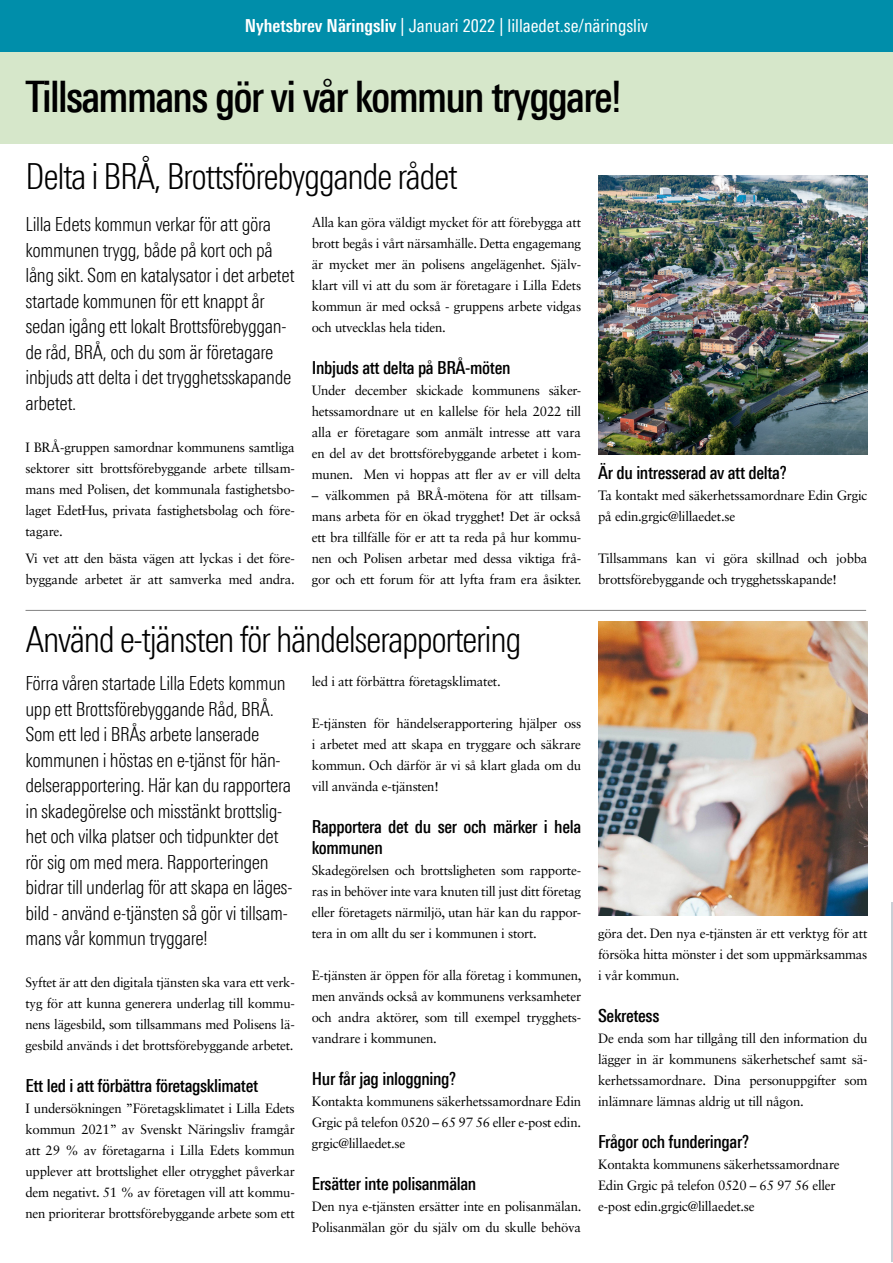
<style>
.page{position:relative;width:893px;height:1263px;background:#fff}
.page>*{position:absolute;margin:0;border:0;box-sizing:border-box;transform-origin:0 0}
.t1{font:500 43.5px "Linotype Univers 520 Cn";letter-spacing:-.04em;color:#000}
.t2{font:300 36px "Linotype Univers 320 Cn";letter-spacing:-.04em;color:#000}
.t3{font:300 19.5px/25.5px "Linotype Univers 320 Cn";letter-spacing:-.02em;color:#000}
.t4{font:500 18px/21px "Linotype Univers 520 Cn";letter-spacing:-.02em;color:#000}
.t5{font:18px "Linotype Univers 420 Cn";color:#fff}
.t6{font:13.5px/21px "Sabon LT Std";letter-spacing:-.02em;color:#000;text-align:justify}
.s1{font-family:"Linotype Univers 620 Cn";font-weight:700}
</style>
<div class="page">
<div style="left:0;top:51px;width:893px;height:93px;background:#d6e7ca"></div>
<img style="left:598px;top:622px;width:269px;height:293px">
<img style="left:598px;top:176px;width:269px;height:279px">
<div style="left:0;top:0;width:893px;height:51px;background:#008eaa"></div>
<hr style="left:892px;top:902px;width:1px;height:360px;background:#617184">
<hr style="left:26px;top:610px;width:840px;height:1px;background:#000">
<h3 class="t5" style="left:245px;top:15px;width:405px"><span class="s1">Nyhetsbrev Näringsliv</span> | Januari 2022 | lillaedet.se/näringsliv</h3>
<h1 class="t1" style="left:26px;top:71px;width:598px">Tillsammans gör vi vår kommun tryggare!</h1>
<h2 class="t2" style="left:26px;top:155px;width:434px">Delta i BRÅ, Brottsförebyggande rådet</h2>
<p class="t3" style="left:26px;top:211px;width:271px">Lilla Edets kommun verkar för att göra kommunen trygg, både på kort och på lång sikt. Som en katalysator i det arbetet startade kommunen för ett knappt år sedan igång ett lokalt Brottsförebyggan&shy;de råd, BRÅ, och du som är företagare inbjuds att delta i det trygghetsskapande arbetet.</p>
<p class="t6" style="left:26px;top:436px;width:271px">I BRÅ-gruppen samordnar kommunens samtliga sektorer sitt brottsförebyggande arbete tillsam&shy;mans med Polisen, det kommunala fastighetsbo&shy;laget EdetHus, privata fastighetsbolag och före&shy;tagare.</p>
<p class="t6" style="left:26px;top:547px;width:271px">Vi vet att den bästa vägen att lyckas i det före&shy;byggande arbetet är att samverka med andra.</p>
<p class="t6" style="left:312px;top:212px;width:271px">Alla kan göra väldigt mycket för att förebygga att brott begås i vårt närsamhälle. Detta engagemang är mycket mer än polisens angelägenhet. Själv&shy;klart vill vi att du som är företagare i Lilla Edets kommun är med också - gruppens arbete vidgas och utvecklas hela tiden.</p>
<h3 class="t4" style="left:312px;top:357px;width:200px">Inbjuds att delta på BRÅ-möten</h3>
<p class="t6" style="left:312px;top:380px;width:271px">Under december skickade kommunens säker&shy;hetssamordnare ut en kallelse för hela 2022 till alla er företagare som anmält intresse att vara en del av det brottsförebyggande arbetet i kom&shy;munen. Men vi hoppas att fler av er vill delta</p>
<p class="t6" style="left:312px;top:485px;width:271px">– välkommen på BRÅ-mötena för att tillsam&shy;mans arbeta för en ökad trygghet! Det är också ett bra tillfälle för er att ta reda på hur kommu&shy;nen och Polisen arbetar med dessa viktiga frå&shy;gor och ett forum för att lyfta fram era åsikter.</p>
<h2 class="t2" style="left:26px;top:618px;width:497px">Använd e-tjänsten för händelserapportering</h2>
<p class="t3" style="left:26px;top:670px;width:268px">Förra våren startade Lilla Edets kommun upp ett Brottsförebyggande Råd, BRÅ.<br>Som ett led i BRÅs arbete lanserade kommunen i höstas en e-tjänst för hän&shy;delserapportering. Här kan du rapportera in skadegörelse och misstänkt brottslig&shy;het och vilka platser och tidpunkter det rör sig om med mera. Rapporteringen bidrar till underlag för att skapa en läges&shy;bild - använd e-tjänsten så gör vi tillsam&shy;mans vår kommun tryggare!</p>
<p class="t6" style="left:26px;top:972px;width:271px">Syftet är att den digitala tjänsten ska vara ett verk&shy;tyg för att kunna generera underlag till kommu&shy;nens lägesbild, som tillsammans med Polisens lä&shy;gesbild används i det brottsförebyggande arbetet.</p>
<h3 class="t4" style="left:26px;top:1075px;width:234px">Ett led i att förbättra företagsklimatet</h3>
<p class="t6" style="left:26px;top:1098px;width:271px">I undersökningen ”Företagsklimatet i Lilla Edets kommun 2021” av Svenskt Näringsliv framgår att 29 % av företagarna i Lilla Edets kommun upplever att brottslighet eller otrygghet påverkar dem negativt. 51 % av företagen vill att kommu&shy;nen prioriterar brottsförebyggande arbete som ett</p>
<p class="t6" style="left:312px;top:671px;width:190px">led i att förbättra företagsklimatet.</p>
<p class="t6" style="left:312px;top:713px;width:271px">E-tjänsten för händelserapportering hjälper oss i arbetet med att skapa en tryggare och säkrare kommun. Och därför är vi så klart glada om du vill använda e-tjänsten!</p>
<h3 class="t4" style="left:312px;top:816px;width:271px">Rapportera det du ser och märker i hela kommunen</h3>
<p class="t6" style="left:312px;top:860px;width:271px">Skadegörelsen och brottsligheten som rapporte&shy;ras in behöver inte vara knuten till just ditt företag eller företagets närmiljö, utan här kan du rappor&shy;tera in om allt du ser i kommunen i stort.</p>
<p class="t6" style="left:312px;top:965px;width:271px">E-tjänsten är öppen för alla företag i kommunen, men används också av kommunens verksamheter och andra aktörer, som till exempel trygghets&shy;vandrare i kommunen.</p>
<h3 class="t4" style="left:312px;top:1068px;width:146px">Hur får jag inloggning?</h3>
<p class="t6" style="left:312px;top:1091px;width:271px">Kontakta kommunens säkerhetssamordnare Edin Grgic på telefon 0520 – 65 97 56 eller e-post edin. grgic@lillaedet.se</p>
<h3 class="t4" style="left:312px;top:1173px;width:166px">Ersätter inte polisanmälan</h3>
<p class="t6" style="left:312px;top:1196px;width:271px">Den nya e-tjänsten ersätter inte en polisanmälan.<br>Polisanmälan gör du själv om du skulle behöva</p>
<h3 class="t4" style="left:598px;top:462px;width:190px">Är du intresserad av att delta?</h3>
<p class="t6" style="left:598px;top:485px;width:271px">Ta kontakt med säkerhetssamordnare Edin Grgic på edin.grgic@lillaedet.se</p>
<p class="t6" style="left:598px;top:548px;width:271px">Tillsammans kan vi göra skillnad och jobba brottsförebyggande och trygghetsskapande!</p>
<p class="t6" style="left:598px;top:923px;width:271px">göra det. Den nya e-tjänsten är ett verktyg för att försöka hitta mönster i det som uppmärksammas i vår kommun.</p>
<h3 class="t4" style="left:598px;top:1005px;width:63px">Sekretess</h3>
<p class="t6" style="left:598px;top:1028px;width:271px">De enda som har tillgång till den information du lägger in är kommunens säkerhetschef samt sä&shy;kerhetssamordnare. Dina personuppgifter som inlämnare lämnas aldrig ut till någon.</p>
<h3 class="t4" style="left:598px;top:1131px;width:153px">Frågor och funderingar?</h3>
<p class="t6" style="left:598px;top:1154px;width:243px;text-align:left">Kontakta kommunens säkerhetssamordnare<br>Edin Grgic på telefon 0520 – 65 97 56 eller e-post edin.grgic@lillaedet.se</p>
</div>
